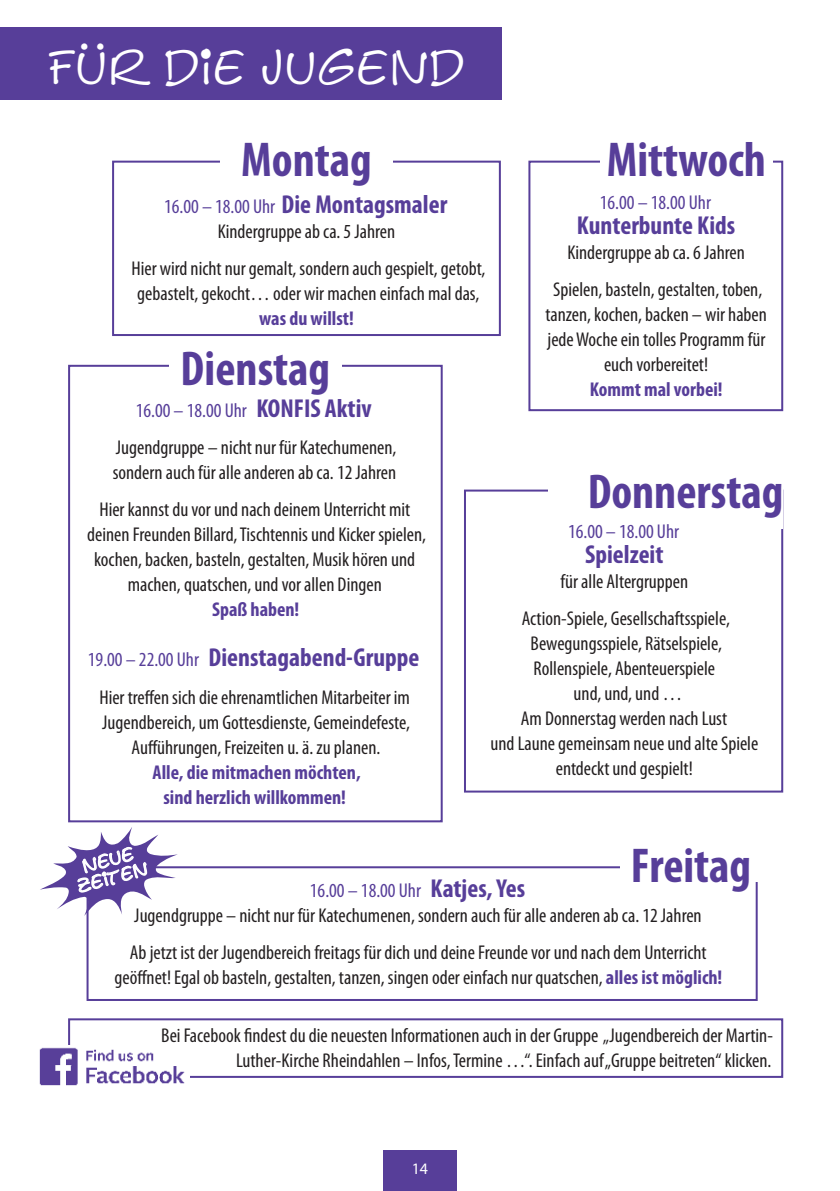
<style>
.page{position:relative;width:840px;height:1191px;background:#fff}
.page>*{position:absolute;margin:0;border:0;box-sizing:border-box;transform-origin:0 0}
.t1{font:700 condensed 49.2px "Myriad Pro";color:#573e99}
.t2{font:47px "Leasterix";letter-spacing:.02em;color:#fff}
.t3{font:700 condensed 26px "Myriad Pro";color:#573e99}
.t4{font:condensed 20px/25px "Myriad Pro";color:#231f20;text-align:center}
.t5{font:700 condensed 20px/25px "Myriad Pro";color:#573e99;text-align:center}
.t6{font:condensed 20px "Myriad Pro";color:#573e99}
.t7{font:18px "Leasterix";color:#fff}
.t8{font:16px "Myriad Pro";color:#fff}
.s1{font-weight:400;font-size:20px}
.s2{color:#573e99}
.s3{font-weight:700;font-size:26px;color:#573e99}
.s4{font-weight:700;color:#573e99}
</style>
<div class="page">
<div style="left:383px;top:1150px;width:73px;height:41px;background:#573e99"></div>
<div style="left:0;top:28px;width:501px;height:72px;background:#573e99"></div>
<div style="left:528px;top:161px;width:254px;height:250px;background:#fff;border:2px solid #573e99"></div>
<div style="left:600px;top:139px;width:172px;height:37px;background:#fff"></div>
<div style="left:463px;top:489px;width:319px;height:303px;background:#fff;border:2px solid #573e99"></div>
<div style="left:548px;top:471px;width:234px;height:57px;background:#fff"></div>
<div style="left:86px;top:866px;width:671px;height:135px;background:#fff;border:2px solid #573e99"></div>
<div style="left:619px;top:845px;width:142px;height:37px;background:#fff"></div>
<svg style="left:40px;top:827px;width:138px;height:89px"></svg>
<div style="left:68px;top:365px;width:374px;height:457px;background:#fff;border:2px solid #573e99"></div>
<div style="left:169px;top:348px;width:172px;height:37px;background:#fff"></div>
<div style="left:68px;top:1018px;width:714px;height:59px;background:#fff;border:2px solid #573e99"></div>
<img style="left:39px;top:1045px;width:150px;height:41px">
<div style="left:112px;top:161px;width:388px;height:175px;background:#fff;border:2px solid #573e99"></div>
<div style="left:220px;top:139px;width:172px;height:37px;background:#fff"></div>
<h2 class="t2" style="left:48px;top:35px;width:417px">FÜR DIE JUGEND</h2>
<h1 class="t1" style="left:606px;top:129px;width:160px">Mittwoch</h1>
<h1 class="t1" style="left:241px;top:129px;width:132px">Montag</h1>
<h3 class="t3" style="left:164px;top:188px;width:284px"><span class="s1">16.00 – 18.00 Uhr</span> Die Montagsmaler</h3>
<p class="t4" style="left:131px;top:213px;width:355px;line-height:37px">Kindergruppe ab ca. 5 Jahren<br>Hier wird nicht nur gemalt, sondern auch gespielt, getobt,</p>
<p class="t4" style="left:137px;top:281px;width:343px">gebastelt, gekocht… oder wir machen einfach mal das,</p>
<p class="t5" style="left:259px;top:306px;width:96px">was du willst!</p>
<p class="t6" style="left:599px;top:190px;width:112px">16.00 – 18.00 Uhr</p>
<h3 class="t3" style="left:576px;top:209px;width:160px">Kunterbunte Kids</h3>
<p class="t4" style="left:553px;top:233px;width:210px;line-height:37px">Kindergruppe ab ca. 6 Jahren<br>Spielen, basteln, gestalten, toben,</p>
<p class="t4" style="left:545px;top:301px;width:223px">tanzen, kochen, backen – wir haben jede Woche ein tolles Programm für euch vorbereitet!</p>
<p class="t5" style="left:589px;top:376px;width:134px">Kommt mal vorbei!</p>
<h1 class="t1" style="left:180px;top:338px;width:151px">Dienstag</h1>
<p class="t4" style="left:116px;top:392px;width:282px;line-height:37px"><span class="s2">16.00 – 18.00 Uhr</span> <span class="s3">KONFIS Aktiv<br></span>Jugendgruppe – nicht nur für Katechumenen,</p>
<p class="t4" style="left:99px;top:454px;width:312px;line-height:37px">sondern auch für alle anderen ab ca. 12 Jahren<br>Hier kannst du vor und nach deinem Unterricht mit</p>
<p class="t4" style="left:87px;top:522px;width:340px">deinen Freunden Billard, Tischtennis und Kicker spielen, kochen, backen, basteln, gestalten, Musik hören und machen, quatschen, und vor allen Dingen</p>
<p class="t5" style="left:212px;top:597px;width:89px">Spaß haben!</p>
<h3 class="t3" style="left:88px;top:641px;width:333px"><span class="s1">19.00 – 22.00 Uhr</span> Dienstagabend-Gruppe</h3>
<p class="t4" style="left:99px;top:684px;width:312px">Hier treffen sich die ehrenamtlichen Mitarbeiter im<br>Jugendbereich, um Gottesdienste, Gemeindefeste,<br>Aufführungen, Freizeiten u. ä. zu planen.</p>
<p class="t5" style="left:152px;top:759px;width:209px">Alle, die mitmachen möchten, sind herzlich willkommen!</p>
<h1 class="t1" style="left:587px;top:460px;width:197px">Donnerstag</h1>
<p class="t6" style="left:567px;top:519px;width:112px">16.00 – 18.00 Uhr</p>
<h3 class="t3" style="left:584px;top:538px;width:80px">Spielzeit</h3>
<p class="t4" style="left:521px;top:562px;width:209px;line-height:37.6px">für alle Altergruppen<br>Action-Spiele, Gesellschaftsspiele,</p>
<p class="t4" style="left:490px;top:631px;width:269px">Bewegungsspiele, Rätselspiele,<br>Rollenspiele, Abenteuerspiele<br>und, und, und …<br>Am Donnerstag werden nach Lust<br>und Laune gemeinsam neue und alte Spiele entdeckt und gespielt!</p>
<p class="t7" style="left:80px;top:854px;width:54px;rotate:-15deg">NEUE</p>
<h1 class="t1" style="left:630px;top:834px;width:122px">Freitag</h1>
<p class="t7" style="left:75px;top:874px;width:73px;rotate:-15deg">ZEITEN</p>
<p class="t4" style="left:134px;top:877px;width:568px"><span class="s2">16.00 – 18.00 Uhr</span> <span class="s3">Katjes, Yes<br></span>Jugendgruppe – nicht nur für Katechumenen, sondern auch für alle anderen ab ca. 12 Jahren</p>
<p class="t4" style="left:114px;top:939px;width:609px">Ab jetzt ist der Jugendbereich freitags für dich und deine Freunde vor und nach dem Unterricht geöffnet! Egal ob basteln, gestalten, tanzen, singen oder einfach nur quatschen, <span class="s4">alles ist möglich!</span></p>
<p class="t4" style="left:161px;top:1022px;width:613px;text-align:right">Bei Facebook findest du die neuesten Informationen auch in der Gruppe „Jugendbereich der Martin-<br>Luther-Kirche Rheindahlen – Infos, Termine …“. Einfach auf „Gruppe beitreten“ klicken.</p>
<p class="t8" style="left:411px;top:1158px;width:18px">14</p>
</div>
